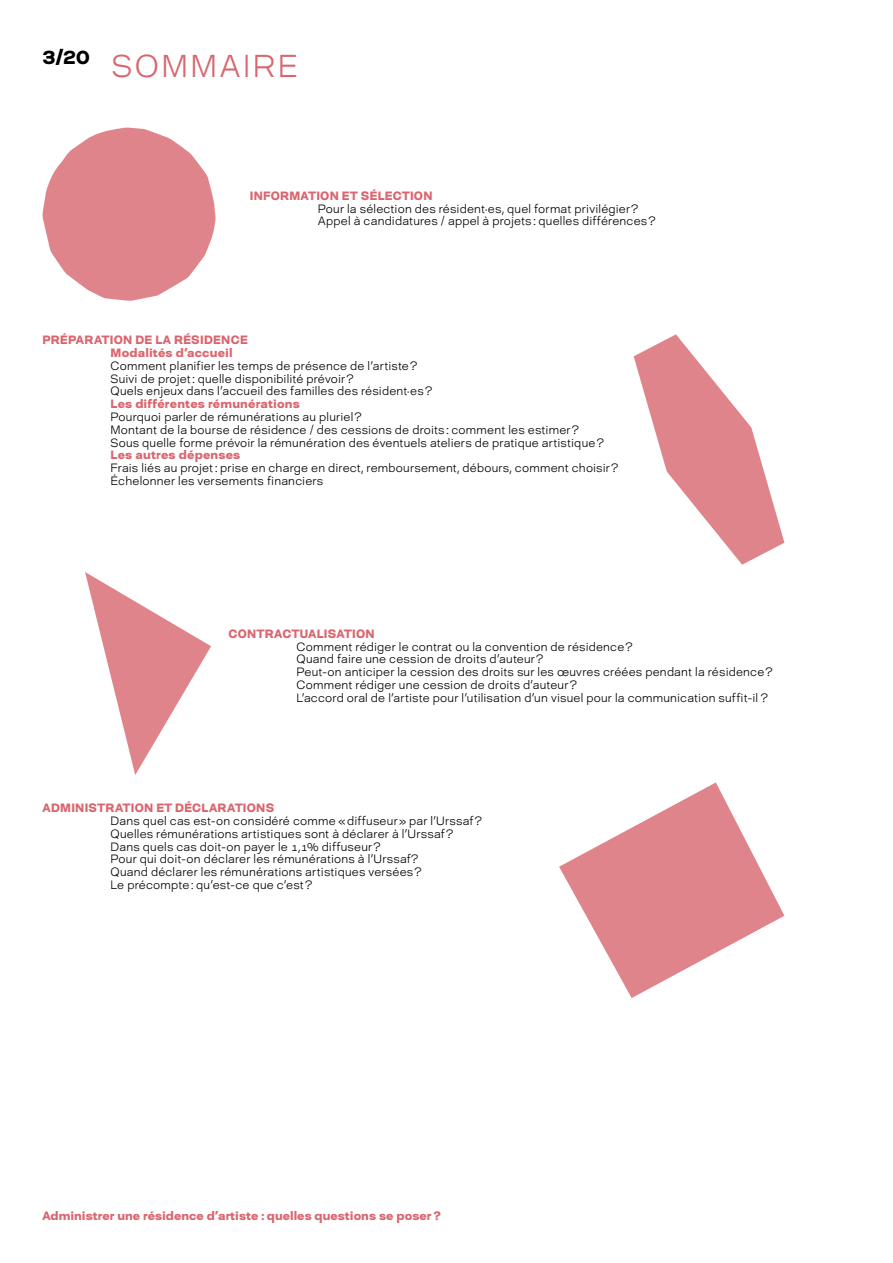
<style>
.page{position:relative;width:893px;height:1263px;background:#fff}
.page>*{position:absolute;margin:0;border:0;box-sizing:border-box;transform-origin:0 0}
.t1{font:200 31.5px "David";letter-spacing:.075em;color:#d9666f}
.t2{font:200 12px/12.8px "David";letter-spacing:.02em;color:#000}
.t3{font:800 12px/12.8px "David";letter-spacing:.02em;color:#d9666f}
.t4{font:800 12px "David";color:#d9666f}
</style>
<div class="page">
<svg style="left:634px;top:334px;width:150px;height:231px"></svg>
<svg style="left:85px;top:572px;width:126px;height:203px"></svg>
<svg style="left:559px;top:782px;width:225px;height:216px;fill:#e0848b"></svg>
<svg style="left:42px;top:128px;width:174px;height:173px"></svg>
<h1 class="t1" style="left:43px;top:43px;width:257px"><sup>3/20</sup> SOMMAIRE</h1>
<p class="t3" style="left:250px;top:189px;width:184px">INFORMATION ET SÉLECTION</p>
<p class="t2" style="left:318px;top:201px;width:339px">Pour la sélection des résident·es, quel format privilégier?<br>Appel à candidatures / appel à projets: quelles différences?</p>
<p class="t3" style="left:111px;top:333px;width:139px;text-indent:-68px">PRÉPARATION DE LA RÉSIDENCE<br>Modalités d’accueil</p>
<p class="t2" style="left:111px;top:359px;width:323px">Comment planifier les temps de présence de l'artiste?<br>Suivi de projet: quelle disponibilité prévoir?<br>Quels enjeux dans l'accueil des familles des résident·es?</p>
<p class="t3" style="left:111px;top:397px;width:191px">Les différentes rémunérations</p>
<p class="t2" style="left:111px;top:410px;width:494px">Pourquoi parler de rémunérations au pluriel?<br>Montant de la bourse de résidence / des cessions de droits: comment les estimer?<br>Sous quelle forme prévoir la rémunération des éventuels ateliers de pratique artistique?</p>
<p class="t3" style="left:111px;top:448px;width:131px">Les autres dépenses</p>
<p class="t2" style="left:111px;top:461px;width:509px">Frais liés au projet: prise en charge en direct, remboursement, débours, comment choisir?<br>Échelonner les versements financiers</p>
<p class="t3" style="left:229px;top:627px;width:148px">CONTRACTUALISATION</p>
<p class="t2" style="left:297px;top:639px;width:477px">Comment rédiger le contrat ou la convention de résidence?<br>Quand faire une cession de droits d’auteur?<br>Peut-on anticiper la cession des droits sur les œuvres créées pendant la résidence?<br>Comment rédiger une cession de droits d’auteur?<br>L'accord oral de l'artiste pour l'utilisation d'un visuel pour la communication suffit-il ?</p>
<p class="t3" style="left:43px;top:801px;width:233px">ADMINISTRATION ET DÉCLARATIONS</p>
<p class="t2" style="left:111px;top:814px;width:373px">Dans quel cas est-on considéré comme «diffuseur» par l’Urssaf?<br>Quelles rémunérations artistiques sont à déclarer à l’Urssaf?<br>Dans quels cas doit-on payer le 1,1% diffuseur?<br>Pour qui doit-on déclarer les rémunérations à l’Urssaf?<br>Quand déclarer les rémunérations artistiques versées?<br>Le précompte: qu'est-ce que c'est?</p>
<p class="t4" style="left:43px;top:1207px;width:400px">Administrer une résidence d’artiste : quelles questions se poser ?</p>
</div>
